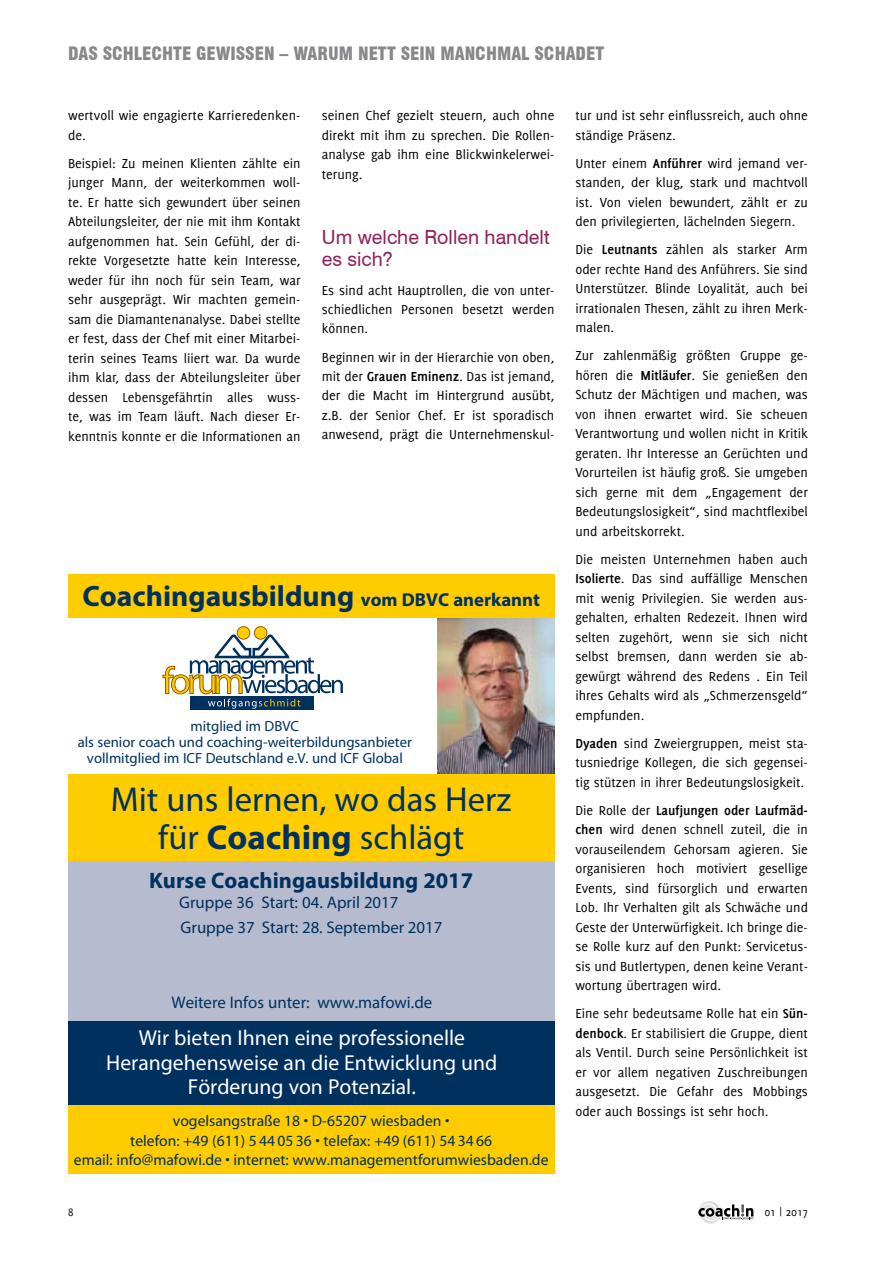
<style>
.page{position:relative;width:893px;height:1263px;background:#fff}
.page>*{position:absolute;margin:0;border:0;box-sizing:border-box;transform-origin:0 0}
.t1{font:34.65px/38.1px "Myriad Pro";color:#00305e;text-align:center}
.t2{font:700 29.55px "Myriad Pro";color:#00305e}
.t3{font:700 22.5px "Myriad Pro";color:#00305e}
.t4{font:21.6px/24.3px "Myriad Pro";color:#fff;text-align:center}
.t5{font:19.5px/22.5px "Swiss 721 BT";color:#8e245c}
.t6{font:900 condensed 18px "Swiss 721 BT";color:#87888a}
.t7{font:16.8px/25.2px "Myriad Pro";color:#00305e}
.t8{font:15.6px/19px "Myriad";color:#00305e;text-align:center}
.t9{font:14.7px/16.5px "Myriad";color:#00305e;text-align:center}
.t10{font:14.25px/19.5px "Delicious";color:#000;text-align:justify}
.t11{font:12px "Delicious";letter-spacing:.01em;color:#000}
.s1{font-weight:700}
.s2{font-size:18.75px}
</style>
<div class="page">
<svg style="left:698px;top:1201px;width:55px;height:23px"></svg>
<img style="left:438px;top:618px;width:116px;height:156px">
<div style="left:68px;top:774px;width:486px;height:91px;background:#fecc00"></div>
<div style="left:68px;top:574px;width:486px;height:44px;background:#fecc00"></div>
<div style="left:68px;top:1102px;width:486px;height:72px;background:#fecc00"></div>
<div style="left:68px;top:861px;width:486px;height:161px;background:#b6bbcf"></div>
<div style="left:190px;top:696px;width:123px;height:14px;background:#00305e"></div>
<svg style="left:163px;top:626px;width:180px;height:83px"></svg>
<div style="left:68px;top:1021px;width:486px;height:84px;background:#00305e"></div>
<p class="t6" style="left:68px;top:43px;width:538px">DAS SCHLECHTE GEWISSEN – WARUM NETT SEIN MANCHMAL SCHADET</p>
<p class="t10" style="left:68px;top:106px;width:234px">wertvoll wie engagierte Karrieredenken&shy;de.</p>
<p class="t10" style="left:68px;top:153px;width:234px">Beispiel: Zu meinen Klienten zählte ein junger Mann, der weiterkommen woll&shy;te. Er hatte sich gewundert über seinen Abteilungsleiter, der nie mit ihm Kontakt aufgenommen hat. Sein Gefühl, der di&shy;rekte Vorgesetzte hatte kein Interesse, weder für ihn noch für sein Team, war sehr ausgeprägt. Wir machten gemein&shy;sam die Diamantenanalyse. Dabei stellte er fest, dass der Chef mit einer Mitarbei&shy;terin seines Teams liiert war. Da wurde ihm klar, dass der Abteilungsleiter über dessen Lebensgefährtin alles wuss&shy;te, was im Team läuft. Nach dieser Er&shy;kenntnis konnte er die Informationen an</p>
<p class="t10" style="left:322px;top:106px;width:234px">seinen Chef gezielt steuern, auch ohne direkt mit ihm zu sprechen. Die Rollen&shy;analyse gab ihm eine Blickwinkelerwei&shy;terung.</p>
<h3 class="t5" style="left:322px;top:226px;width:229px">Um welche Rollen handelt es sich?</h3>
<p class="t10" style="left:322px;top:280px;width:234px">Es sind acht Hauptrollen, die von unter&shy;schiedlichen Personen besetzt werden können.</p>
<p class="t10" style="left:322px;top:347px;width:234px">Beginnen wir in der Hierarchie von oben, mit der <span class="s1">Grauen Eminenz</span>. Das ist jemand, der die Macht im Hintergrund ausübt, z.B. der Senior Chef. Er ist sporadisch anwesend, prägt die Unternehmenskul-</p>
<h2 class="t2" style="left:82px;top:577px;width:459px">Coachingausbildung <span class="s2">vom DBVC anerkannt</span></h2>
<p class="t9" style="left:78px;top:718px;width:336px">mitglied im DBVC<br>als senior coach und coaching-weiterbildungsanbieter vollmitglied im ICF Deutschland e.V. und ICF Global</p>
<h1 class="t1" style="left:111px;top:780px;width:402px">Mit uns lernen, wo das Herz für <span class="s1">Coaching</span> schlägt</h1>
<h3 class="t3" style="left:149px;top:866px;width:326px">Kurse Coachingausbildung 2017</h3>
<p class="t7" style="left:179px;top:889px;width:265px">Gruppe 36 Start: 04. April 2017<br>Gruppe 37 Start: 28. September 2017</p>
<p class="t7" style="left:171px;top:990px;width:262px">Weitere Infos unter: www.mafowi.de</p>
<h3 class="t4" style="left:106px;top:1026px;width:393px">Wir bieten Ihnen eine professionelle<br>Herangehensweise an die Entwicklung und<br>Förderung von Potenzial.</h3>
<p class="t8" style="left:74px;top:1112px;width:476px">vogelsangstraße 18 • D-65207 wiesbaden •<br>telefon: +49 (611) 5 44 05 36 • telefax: +49 (611) 54 34 66<br>email: info@mafowi.de • internet: www.managementforumwiesbaden.de</p>
<p class="t10" style="left:575px;top:106px;width:234px">tur und ist sehr einflussreich, auch ohne ständige Präsenz.</p>
<p class="t10" style="left:575px;top:153px;width:234px">Unter einem <span class="s1">Anführer</span> wird jemand ver&shy;standen, der klug, stark und machtvoll ist. Von vielen bewundert, zählt er zu den privilegierten, lächelnden Siegern.</p>
<p class="t10" style="left:575px;top:240px;width:234px">Die <span class="s1">Leutnants</span> zählen als starker Arm oder rechte Hand des Anführers. Sie sind Unterstützer. Blinde Loyalität, auch bei irrationalen Thesen, zählt zu ihren Merk&shy;malen.</p>
<p class="t10" style="left:575px;top:346px;width:234px">Zur zahlenmäßig größten Gruppe ge&shy;hören die <span class="s1">Mitläufer</span>. Sie genießen den Schutz der Mächtigen und machen, was von ihnen erwartet wird. Sie scheuen Verantwortung und wollen nicht in Kritik geraten. Ihr Interesse an Gerüchten und Vorurteilen ist häufig groß. Sie umgeben sich gerne mit dem „Engagement der Bedeutungslosigkeit“, sind machtflexibel und arbeitskorrekt.</p>
<p class="t10" style="left:575px;top:549px;width:234px">Die meisten Unternehmen haben auch <span class="s1">Isolierte</span>. Das sind auffällige Menschen mit wenig Privilegien. Sie werden aus&shy;gehalten, erhalten Redezeit. Ihnen wird selten zugehört, wenn sie sich nicht selbst bremsen, dann werden sie ab&shy;gewürgt während des Redens . Ein Teil ihres Gehalts wird als „Schmerzensgeld“ empfunden.</p>
<p class="t10" style="left:575px;top:733px;width:234px"><span class="s1">Dyaden</span> sind Zweiergruppen, meist sta&shy;tusniedrige Kollegen, die sich gegensei&shy;tig stützen in ihrer Bedeutungslosigkeit.</p>
<p class="t10" style="left:575px;top:800px;width:234px">Die Rolle der <span class="s1">Laufjungen oder Laufmäd&shy;chen</span> wird denen schnell zuteil, die in vorauseilendem Gehorsam agieren. Sie organisieren hoch motiviert gesellige Events, sind fürsorglich und erwarten Lob. Ihr Verhalten gilt als Schwäche und Geste der Unterwürfigkeit. Ich bringe die&shy;se Rolle kurz auf den Punkt: Servicetus&shy;sis und Butlertypen, denen keine Verant&shy;wortung übertragen wird.</p>
<p class="t10" style="left:575px;top:1004px;width:234px">Eine sehr bedeutsame Rolle hat ein <span class="s1">Sün&shy;denbock</span>. Er stabilisiert die Gruppe, dient als Ventil. Durch seine Persönlichkeit ist er vor allem negativen Zuschreibungen ausgesetzt. Die Gefahr des Mobbings oder auch Bossings ist sehr hoch.</p>
<p class="t11" style="left:68px;top:1205px;width:7px">8</p>
<p class="t11" style="left:765px;top:1205px;width:45px">01 | 2017</p>
</div>
